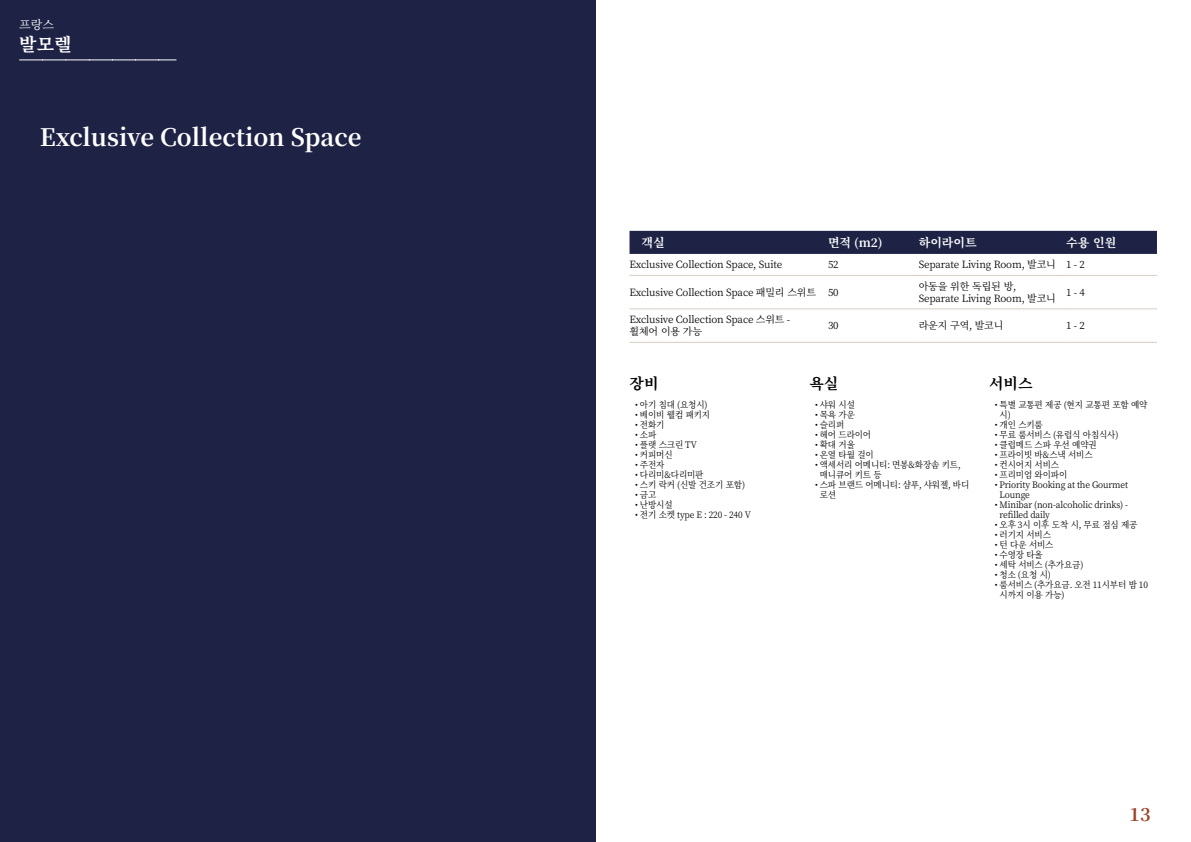
<style>
.page{position:relative;width:1191px;height:842px;background:#fff}
.page>*{position:absolute;margin:0;border:0;box-sizing:border-box;transform-origin:0 0}
.t1{font:700 24px "Noto Serif KR";color:#fff}
.t2{font:700 18px "Noto Serif KR";color:#fff}
.t3{font:700 18px "Noto Serif KR";color:#9d432c}
.t4{font:700 15px "Noto Serif KR";color:#000}
.t5{font:700 12px "Noto Serif KR";color:#fff}
.t6{font:12px "Noto Serif KR";color:#fff}
.t7{font:10px/12px "Noto Serif KR";letter-spacing:-.015em;color:#000}
.t8{font:9px/10px "Noto Serif KR";letter-spacing:-.015em;color:#000;scale:.95 1}
</style>
<div class="page">
<div style="left:0;top:0;width:595px;height:842px;background:#1e2346"></div>
<svg style="left:20px;top:60px;width:156px;height:1px"></svg>
<div style="left:629px;top:231px;width:528px;height:23px;background:#1e2346"></div>
<hr style="left:629px;top:275px;width:199px;height:1px;background:#d7cdc1">
<hr style="left:828px;top:275px;width:90px;height:1px;background:#d7cdc1">
<hr style="left:918px;top:275px;width:148px;height:1px;background:#d7cdc1">
<hr style="left:1066px;top:275px;width:91px;height:1px;background:#d7cdc1">
<hr style="left:629px;top:308px;width:199px;height:1px;background:#d7cdc1">
<hr style="left:828px;top:308px;width:90px;height:1px;background:#d7cdc1">
<hr style="left:918px;top:308px;width:148px;height:1px;background:#d7cdc1">
<hr style="left:1066px;top:308px;width:91px;height:1px;background:#d7cdc1">
<hr style="left:629px;top:342px;width:199px;height:1px;background:#d7cdc1">
<hr style="left:828px;top:342px;width:90px;height:1px;background:#d7cdc1">
<hr style="left:918px;top:342px;width:148px;height:1px;background:#d7cdc1">
<hr style="left:1066px;top:342px;width:91px;height:1px;background:#d7cdc1">
<h3 class="t6" style="left:19px;top:17px;width:36px">프랑스</h3>
<h2 class="t2" style="left:19px;top:34px;width:54px">발모렐</h2>
<h1 class="t1" style="left:40px;top:124px;width:323px">Exclusive Collection Space</h1>
<h3 class="t5" style="left:641px;top:236px;width:25px">객실</h3>
<h3 class="t5" style="left:828px;top:236px;width:56px">면적 (m2)</h3>
<h3 class="t5" style="left:918px;top:236px;width:59px">하이라이트</h3>
<h3 class="t5" style="left:1066px;top:236px;width:52px">수용 인원</h3>
<p class="t7" style="left:629px;top:259px;width:154px">Exclusive Collection Space, Suite</p>
<p class="t7" style="left:828px;top:259px;width:12px">52</p>
<p class="t7" style="left:918px;top:259px;width:168px">Separate Living Room, 발코니 1 - 2</p>
<p class="t7" style="left:629px;top:286px;width:211px">Exclusive Collection Space 패밀리 스위트 50</p>
<p class="t7" style="left:918px;top:280px;width:139px">아동을 위한 독립된 방,<br>Separate Living Room, 발코니</p>
<p class="t7" style="left:1066px;top:286px;width:20px">1 - 4</p>
<p class="t7" style="left:629px;top:314px;width:162px">Exclusive Collection Space 스위트 - 휠체어 이용 가능</p>
<p class="t7" style="left:828px;top:320px;width:12px">30</p>
<p class="t7" style="left:918px;top:320px;width:86px">라운지 구역, 발코니</p>
<p class="t7" style="left:1066px;top:320px;width:20px">1 - 2</p>
<h3 class="t4" style="left:629px;top:375px;width:30px">장비</h3>
<p class="t8" style="left:635px;top:400px;width:78px">• 아기 침대 (요청시)</p>
<p class="t8" style="left:635px;top:410px;width:80px">• 베이비 웰컴 패키지</p>
<p class="t8" style="left:635px;top:420px;width:32px">• 전화기</p>
<p class="t8" style="left:635px;top:430px;width:24px">• 소파</p>
<p class="t8" style="left:635px;top:440px;width:66px">• 플랫 스크린 TV</p>
<p class="t8" style="left:635px;top:450px;width:41px">• 커피머신</p>
<p class="t8" style="left:635px;top:460px;width:32px">• 주전자</p>
<p class="t8" style="left:635px;top:470px;width:73px">• 다리미&amp;다리미판</p>
<p class="t8" style="left:635px;top:480px;width:117px">• 스키 락커 (신발 건조기 포함)</p>
<p class="t8" style="left:635px;top:490px;width:24px">• 금고</p>
<p class="t8" style="left:635px;top:500px;width:41px">• 난방시설</p>
<p class="t8" style="left:635px;top:510px;width:123px">• 전기 소켓 type E : 220 - 240 V</p>
<h3 class="t4" style="left:809px;top:375px;width:30px">욕실</h3>
<p class="t8" style="left:815px;top:400px;width:44px">• 샤워 시설</p>
<p class="t8" style="left:815px;top:410px;width:44px">• 목욕 가운</p>
<p class="t8" style="left:815px;top:420px;width:32px">• 슬리퍼</p>
<p class="t8" style="left:815px;top:430px;width:61px">• 헤어 드라이어</p>
<p class="t8" style="left:815px;top:440px;width:44px">• 확대 거울</p>
<p class="t8" style="left:815px;top:450px;width:63px">• 온열 타월 걸이</p>
<p class="t8" style="left:819px;top:460px;width:150px;text-indent:-5px">• 액세서리 어메니티: 면봉&amp;화장솜 키트, 매니큐어 키트 등</p>
<p class="t8" style="left:819px;top:480px;width:159px;text-indent:-5px">• 스파 브랜드 어메니티: 샴푸, 샤워젤, 바디 로션</p>
<h3 class="t4" style="left:989px;top:375px;width:45px">서비스</h3>
<p class="t8" style="left:999px;top:400px;width:157px;text-indent:-5px">• 특별 교통편 제공 (현지 교통편 포함 예약 시)</p>
<p class="t8" style="left:994px;top:420px;width:52px">• 개인 스키룸</p>
<p class="t8" style="left:994px;top:430px;width:132px">• 무료 룸서비스 (유럽식 아침식사)</p>
<p class="t8" style="left:994px;top:440px;width:109px">• 클럽메드 스파 우선 예약권</p>
<p class="t8" style="left:994px;top:450px;width:104px">• 프라이빗 바&amp;스낵 서비스</p>
<p class="t8" style="left:994px;top:460px;width:69px">• 컨시어지 서비스</p>
<p class="t8" style="left:994px;top:470px;width:78px">• 프리미엄 와이파이</p>
<p class="t8" style="left:999px;top:480px;width:137px;text-indent:-5px">• Priority Booking at the Gourmet<br>Lounge</p>
<p class="t8" style="left:999px;top:500px;width:137px;text-indent:-5px">• Minibar (non-alcoholic drinks) - refilled daily</p>
<p class="t8" style="left:994px;top:520px;width:152px">• 오후 3시 이후 도착 시, 무료 점심 제공</p>
<p class="t8" style="left:994px;top:530px;width:61px">• 러기지 서비스</p>
<p class="t8" style="left:994px;top:540px;width:63px">• 턴 다운 서비스</p>
<p class="t8" style="left:994px;top:550px;width:52px">• 수영장 타올</p>
<p class="t8" style="left:994px;top:560px;width:95px">• 세탁 서비스 (추가요금)</p>
<p class="t8" style="left:994px;top:570px;width:61px">• 청소 (요청 시)</p>
<p class="t8" style="left:999px;top:580px;width:158px;text-indent:-5px">• 룸서비스 (추가요금. 오전 11시부터 밤 10 시까지 이용 가능)</p>
<h2 class="t3" style="left:1129px;top:804px;width:23px">13</h2>
</div>
